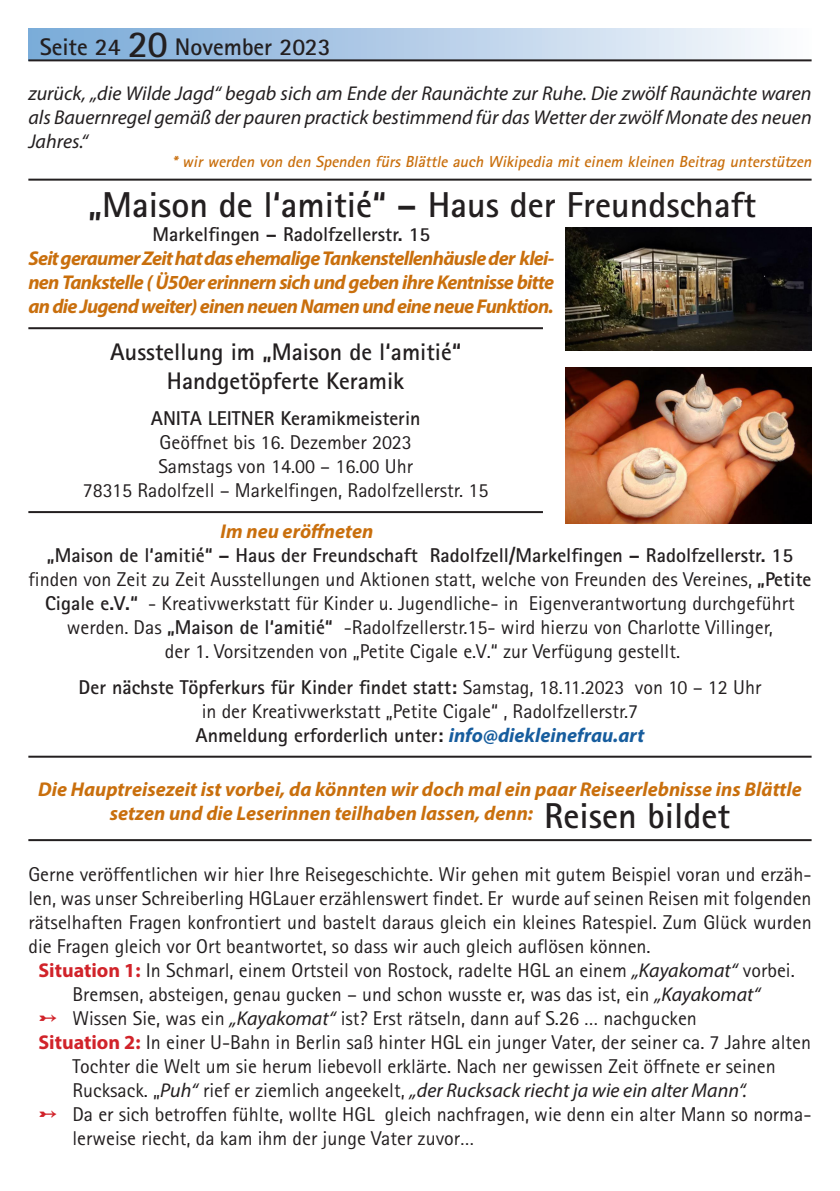
<style>
.page{position:relative;width:840px;height:1191px;background:#fff}
.page>*{position:absolute;margin:0;border:0;box-sizing:border-box;transform-origin:0 0}
.t1{font:700 36px "Rotis Sans Serif Std";color:#231f20}
.t2{font:700 24px "Rotis Sans Serif Std";color:#231f20}
.Absatzformat_1{font:20px/24px "Rotis Sans Serif";color:#231f20;text-align:center}
.t3{font:italic 700 20px/24px "Myriad Pro";color:#c96f0d;text-align:justify}
.t4{font:700 20px "Rotis Sans Serif Std";color:#231f20}
.t5{font:italic 20px/24px "Myriad Pro";color:#231f20;text-align:justify}
.t6{font:italic 700 16px "Rotis Sans Serif Std";color:#c96f0d}
.s1{font-size:38px}
.s2{font-family:"Rotis Sans Serif Std";font-weight:700}
.s3{font-family:"Rotis Sans Serif";font-weight:400}
.s4{font-family:"Myriad Pro";font-style:italic;color:#175d9e}
.s5{font-family:"Rotis Sans Serif Std";font-style:normal;font-size:36px;color:#231f20}
.s6{font-family:"Myriad Pro";font-weight:700;color:#d1232a}
.s7{font-family:"Myriad Pro";font-style:italic}
.s8{color:#d1232a}
</style>
<div class="page">
<div style="left:28px;top:28px;width:783px;height:32px;background:linear-gradient(to right,#77a7d7,#f9f9fc)"></div>
<hr style="left:28px;top:59px;width:783px;height:2px;background:#231f20">
<img style="left:565px;top:227px;width:246px;height:123px">
<hr style="left:28px;top:327px;width:514px;height:2px;background:#231f20">
<img style="left:565px;top:367px;width:246px;height:156px">
<hr style="left:28px;top:511px;width:514px;height:2px;background:#231f20">
<hr style="left:28px;top:179px;width:783px;height:2px;background:#231f20">
<hr style="left:28px;top:755px;width:783px;height:2px;background:#231f20">
<hr style="left:28px;top:839px;width:783px;height:2px;background:#231f20">
<p class="t2" style="left:40px;top:31px;width:292px">Seite 24 <span class="s1">20</span> November 2023</p>
<p class="t5" style="left:28px;top:81px;width:784px">zurück, „die Wilde Jagd“ begab sich am Ende der Raunächte zur Ruhe. Die zwölf Raunächte waren als Bauernregel gemäß der pauren practick bestimmend für das Wetter der zwölf Monate des neuen Jahres.“</p>
<p class="t6" style="left:172px;top:152px;width:643px">* wir werden von den Spenden fürs Blättle auch Wikipedia mit einem kleinen Beitrag unterstützen</p>
<p class="t1" style="left:88px;top:182px;width:669px">„Maison de l‘amitié“ – Haus der Freundschaft</p>
<p class="t4" style="left:152px;top:221px;width:279px">Markelfingen – Radolfzellerstr. 15</p>
<p class="t3" style="left:28px;top:246px;width:527px">Seit geraumer Zeit hat das ehemalige Tankenstellenhäusle der klei&shy;nen Tankstelle ( Ü50er erinnern sich und geben ihre Kentnisse bitte an die Jugend weiter) einen neuen Namen und eine neue Funktion.</p>
<p class="t2" style="left:110px;top:337px;width:352px">Ausstellung im „Maison de l‘amitié“</p>
<p class="t2" style="left:167px;top:365px;width:239px">Handgetöpferte Keramik</p>
<p class="t4" style="left:151px;top:405px;width:271px">ANITA LEITNER Keramikmeisterin</p>
<p class="Absatzformat_1" style="left:159px;top:430px;width:253px">Geöffnet bis 16. Dezember 2023</p>
<p class="Absatzformat_1" style="left:158px;top:454px;width:256px">Samstags von 14.00 – 16.00 Uhr</p>
<p class="Absatzformat_1" style="left:83px;top:478px;width:407px">78315 Radolfzell – Markelfingen, Radolfzellerstr. 15</p>
<p class="t3" style="left:220px;top:518px;width:154px">Im neu eröffneten</p>
<p class="t4" style="left:47px;top:542px;width:747px">„Maison de l‘amitié“ – Haus der Freundschaft Radolfzell/Markelfingen – Radolfzellerstr. 15</p>
<p class="Absatzformat_1" style="left:29px;top:567px;width:783px">finden von Zeit zu Zeit Ausstellungen und Aktionen statt, welche von Freunden des Vereines, <span class="s2">„Petite<br>Cigale e.V.“</span> - Kreativwerkstatt für Kinder u. Jugendliche- in Eigenverantwortung durchgeführt werden. Das <span class="s2">„Maison de l‘amitié“</span> -Radolfzellerstr.15- wird hierzu von Charlotte Villinger,</p>
<p class="Absatzformat_1" style="left:165px;top:639px;width:516px">der 1. Vorsitzenden von „Petite Cigale e.V.“ zur Verfügung gestellt.</p>
<p class="t4" style="left:79px;top:674px;width:683px">Der nächste Töpferkurs für Kinder findet statt: <span class="s3">Samstag, 18.11.2023 von 10 – 12 Uhr</span></p>
<p class="Absatzformat_1" style="left:201px;top:699px;width:438px">in der Kreativwerkstatt „Petite Cigale“ , Radolfzellerstr.7</p>
<p class="t4" style="left:195px;top:722px;width:450px">Anmeldung erforderlich unter: <span class="s4">info@diekleinefrau.art</span></p>
<p class="t3" style="left:38px;top:776px;width:765px;text-align:center">Die Hauptreisezeit ist vorbei, da könnten wir doch mal ein paar Reiseerlebnisse ins Blättle setzen und die Leserinnen teilhaben lassen, denn: <span class="s5">Reisen bildet</span></p>
<p class="Absatzformat_1" style="left:28px;top:862px;width:784px;text-align:justify">Gerne veröffentlichen wir hier Ihre Reisegeschichte. Wir gehen mit gutem Beispiel voran und erzäh&shy;len, was unser Schreiberling HGLauer erzählenswert findet. Er wurde auf seinen Reisen mit folgenden rätselhaften Fragen konfrontiert und bastelt daraus gleich ein kleines Ratespiel. Zum Glück wurden die Fragen gleich vor Ort beantwortet, so dass wir auch gleich auflösen können.</p>
<p class="Absatzformat_1" style="left:38px;top:958px;width:757px"><span class="s6">Situation 1:</span> In Schmarl, einem Ortsteil von Rostock, radelte HGL an einem <span class="s7">„Kayakomat“</span> vorbei.<br>Bremsen, absteigen, genau gucken – und schon wusste er, was das ist, ein <span class="s7">„Kayakomat“</span></p>
<p class="Absatzformat_1" style="left:38px;top:1006px;width:659px"><span class="s8">➸</span> Wissen Sie, was ein <span class="s7">„Kayakomat“</span> ist? Erst rätseln, dann auf S.26 … nachgucken</p>
<p class="Absatzformat_1" style="left:72px;top:1030px;width:739px;text-align:left;text-indent:-34px"><span class="s6">Situation 2:</span> In einer U-Bahn in Berlin saß hinter HGL ein junger Vater, der seiner ca. 7 Jahre alten<br>Tochter die Welt um sie herum liebevoll erklärte. Nach ner gewissen Zeit öffnete er seinen<br>Rucksack. „<span class="s7">Puh“</span> rief er ziemlich angeekelt, <span class="s7">„der Rucksack riecht ja wie ein alter Mann“.</span></p>
<p class="Absatzformat_1" style="left:72px;top:1102px;width:740px;text-align:left;text-indent:-34px"><span class="s8">➸</span> Da er sich betroffen fühlte, wollte HGL gleich nachfragen, wie denn ein alter Mann so norma&shy;lerweise riecht, da kam ihm der junge Vater zuvor…</p>
</div>
